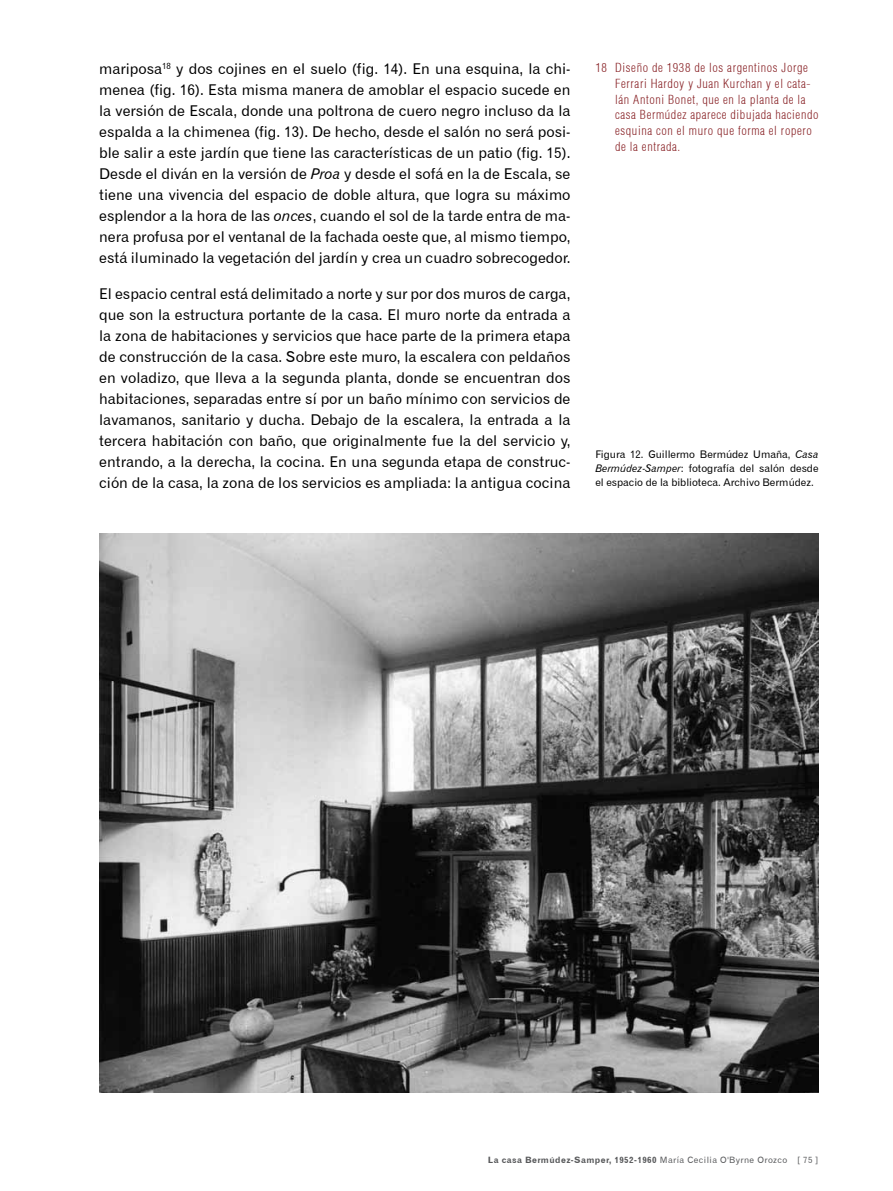
<style>
.page{position:relative;width:893px;height:1191px;background:#fff}
.page>*{position:absolute;margin:0;border:0;box-sizing:border-box;transform-origin:0 0}
.t1{font:14.88px/21px "Gothic 720 BT Roman B";color:#000;text-align:justify}
.t2{font:300 condensed 12.25px/15.8px "Helvetica";letter-spacing:.05em;color:#8a2529}
.t3{font:10.5px/14px "Gothic 720 BT Roman B";color:#000;text-align:justify}
.t4{font:8.75px "Gothic 720 BT Bold B";letter-spacing:.05em;color:#58595b}
.s1{font-family:"Gothic 720 BT Italic B"}
.s2{font-family:"Gothic 720 BT Roman B"}
</style>
<div class="page">
<img style="left:99px;top:533px;width:720px;height:559px">
<p class="t1" style="left:99px;top:58px;width:473px">mariposa<sup>18</sup> y dos cojines en el suelo (fig. 14). En una esquina, la chi&shy;menea (fig. 16). Esta misma manera de amoblar el espacio sucede en la versión de Escala, donde una poltrona de cuero negro incluso da la espalda a la chimenea (fig. 13). De hecho, desde el salón no será posi&shy;ble salir a este jardín que tiene las características de un patio (fig. 15).<br>Desde el diván en la versión de <span class="s1">Proa</span> y desde el sofá en la de Escala, se tiene una vivencia del espacio de doble altura, que logra su máximo esplendor a la hora de las <span class="s1">onces</span>, cuando el sol de la tarde entra de ma&shy;nera profusa por el ventanal de la fachada oeste que, al mismo tiempo, está iluminado la vegetación del jardín y crea un cuadro sobrecogedor.</p>
<p class="t1" style="left:99px;top:283px;width:473px">El espacio central está delimitado a norte y sur por dos muros de carga, que son la estructura portante de la casa. El muro norte da entrada a la zona de habitaciones y servicios que hace parte de la primera etapa de construcción de la casa. Sobre este muro, la escalera con peldaños en voladizo, que lleva a la segunda planta, donde se encuentran dos habitaciones, separadas entre sí por un baño mínimo con servicios de lavamanos, sanitario y ducha. Debajo de la escalera, la entrada a la tercera habitación con baño, que originalmente fue la del servicio y, entrando, a la derecha, la cocina. En una segunda etapa de construc&shy;ción de la casa, la zona de los servicios es ampliada: la antigua cocina</p>
<p class="t2" style="left:615px;top:60px;width:205px;text-indent:-20px">18 Diseño de 1938 de los argentinos Jorge Ferrari Hardoy y Juan Kurchan y el cata&shy;lán Antoni Bonet, que en la planta de la casa Bermúdez aparece dibujada haciendo esquina con el muro que forma el ropero de la entrada.</p>
<p class="t3" style="left:595px;top:447px;width:225px">Figura 12. Guillermo Bermúdez Umaña, <span class="s1">Casa Bermúdez-Samper</span>: fotografía del salón desde el espacio de la biblioteca. Archivo Bermúdez.</p>
<p class="t4" style="left:488px;top:1154px;width:332px">La casa Bermúdez-Samper, 1952-1960 <span class="s2">María Cecilia O'Byrne Orozco [ 75 ]</span></p>
</div>
